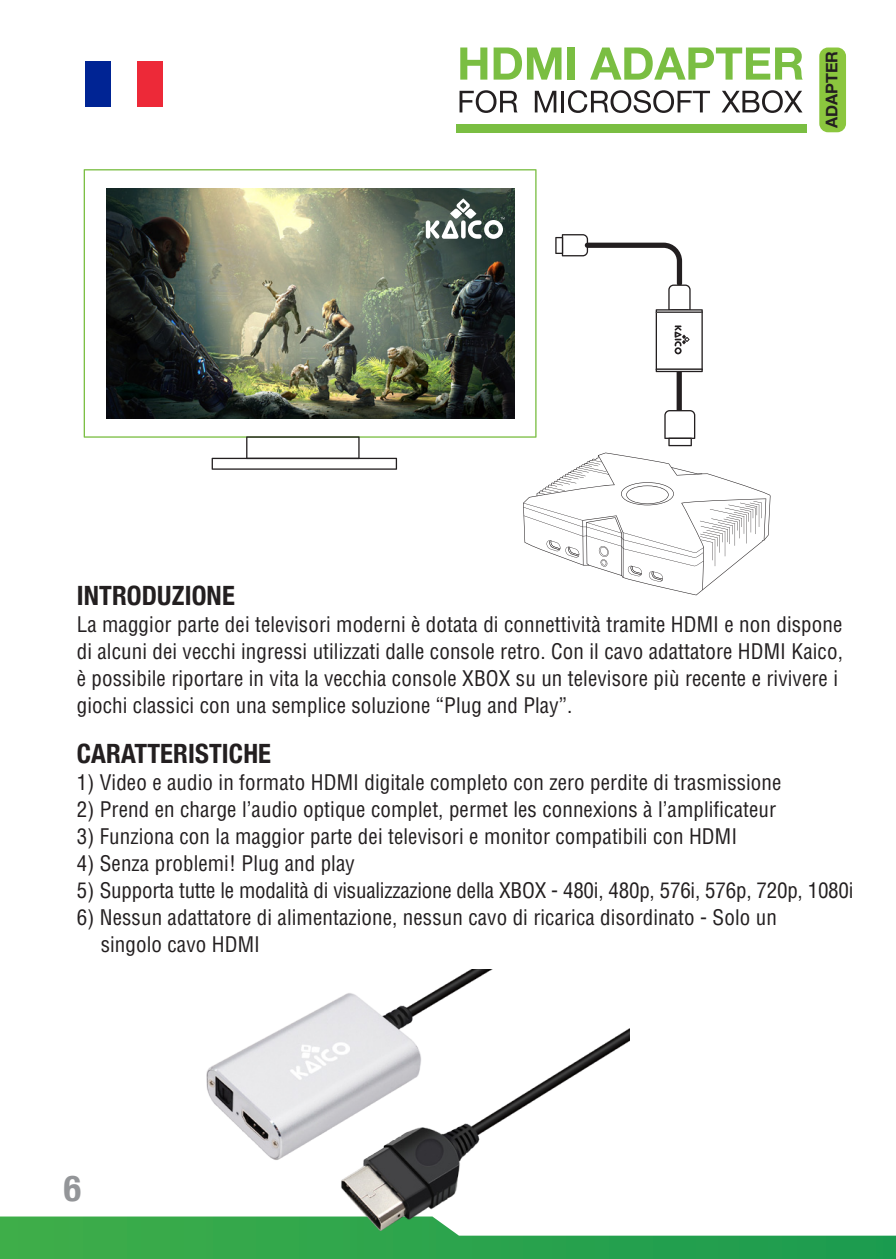
<style>
.page{position:relative;width:896px;height:1259px;background:#fff}
.page>*{position:absolute;margin:0;border:0;box-sizing:border-box;transform-origin:0 0}
.t1{font:700 condensed 36px "Helvetica Neue";color:#939598}
.t2{font:700 condensed 26.7px "Helvetica Neue";letter-spacing:.005em;color:#231f20}
.t3{font:condensed 21px/27px "Helvetica";letter-spacing:.005em;color:#231f20}
.t4{font:700 16.2px "Helvetica Neue";color:#231f20}
</style>
<div class="page">
<svg style="left:555px;top:237px;width:8px;height:17px"></svg>
<div style="left:556px;top:238px;width:5px;height:15px;background:#fff"></div>
<div style="left:676px;top:368px;width:5px;height:49px;background:#231f20;border-radius:3px"></div>
<img style="left:84px;top:169px;width:452px;height:269px">
<svg style="left:211px;top:436px;width:186px;height:34px"></svg>
<svg style="left:664px;top:410px;width:31px;height:29px"></svg>
<svg style="left:668px;top:438px;width:23px;height:8px"></svg>
<div style="left:669px;top:439px;width:21px;height:6px;background:#fff"></div>
<svg style="left:655px;top:368px;width:47px;height:4px"></svg>
<svg style="left:523px;top:453px;width:247px;height:142px"></svg>
<svg style="left:561px;top:234px;width:141px;height:136px"></svg>
<svg style="left:426px;top:198px;width:78px;height:41px"></svg>
<div style="left:456px;top:124px;width:350px;height:8px;background:#7abe42"></div>
<svg style="left:460px;top:48px;width:27px;height:32px"></svg>
<svg style="left:493px;top:48px;width:68px;height:32px"></svg>
<div style="left:567px;top:48px;width:7px;height:32px;background:#7abe42"></div>
<svg style="left:590px;top:48px;width:212px;height:32px"></svg>
<svg style="left:459px;top:90px;width:58px;height:23px"></svg>
<svg style="left:534px;top:91px;width:22px;height:21px"></svg>
<hr style="left:561px;top:91px;width:3px;height:21px;background:#231f20">
<svg style="left:568px;top:90px;width:142px;height:23px"></svg>
<svg style="left:721px;top:90px;width:81px;height:23px"></svg>
<div style="left:819px;top:48px;width:27px;height:84px;background:#8bc63e;border-radius:9px"></div>
<img style="left:206px;top:970px;width:423px;height:246px">
<div style="left:85px;top:62px;width:78px;height:45px;background:#ed2938"></div>
<div style="left:85px;top:62px;width:52px;height:45px;background:#fff"></div>
<div style="left:85px;top:62px;width:26px;height:45px;background:#002494"></div>
<svg style="left:0;top:1216px;width:896px;height:43px"></svg>
<p class="t4" style="left:818px;top:128px;width:79px;rotate:-90deg">ADAPTER</p>
<p class="t2" style="left:77px;top:573px;width:159px">INTRODUZIONE</p>
<p class="t3" style="left:77px;top:610px;width:767px">La maggior parte dei televisori moderni è dotata di connettività tramite HDMI e non dispone di alcuni dei vecchi ingressi utilizzati dalle console retro. Con il cavo adattatore HDMI Kaico, è possibile riportare in vita la vecchia console XBOX su un televisore più recente e rivivere i giochi classici con una semplice soluzione “Plug and Play”.</p>
<p class="t2" style="left:77px;top:731px;width:196px">CARATTERISTICHE</p>
<p class="t3" style="left:77px;top:768px;width:706px">1) Video e audio in formato HDMI digitale completo con zero perdite di trasmissione</p>
<p class="t3" style="left:77px;top:795px;width:700px">2) Prend en charge l’audio optique complet, permet les connexions à l’amplificateur</p>
<p class="t3" style="left:77px;top:822px;width:662px">3) Funziona con la maggior parte dei televisori e monitor compatibili con HDMI</p>
<p class="t3" style="left:77px;top:849px;width:279px">4) Senza problemi! Plug and play</p>
<p class="t3" style="left:77px;top:876px;width:778px">5) Supporta tutte le modalità di visualizzazione della XBOX - 480i, 480p, 576i, 576p, 720p, 1080i</p>
<p class="t3" style="left:101px;top:903px;width:677px;text-indent:-24px">6) Nessun adattatore di alimentazione, nessun cavo di ricarica disordinato - Solo un singolo cavo HDMI</p>
<h1 class="t1" style="left:64px;top:1158px;width:19px">6</h1>
</div>
